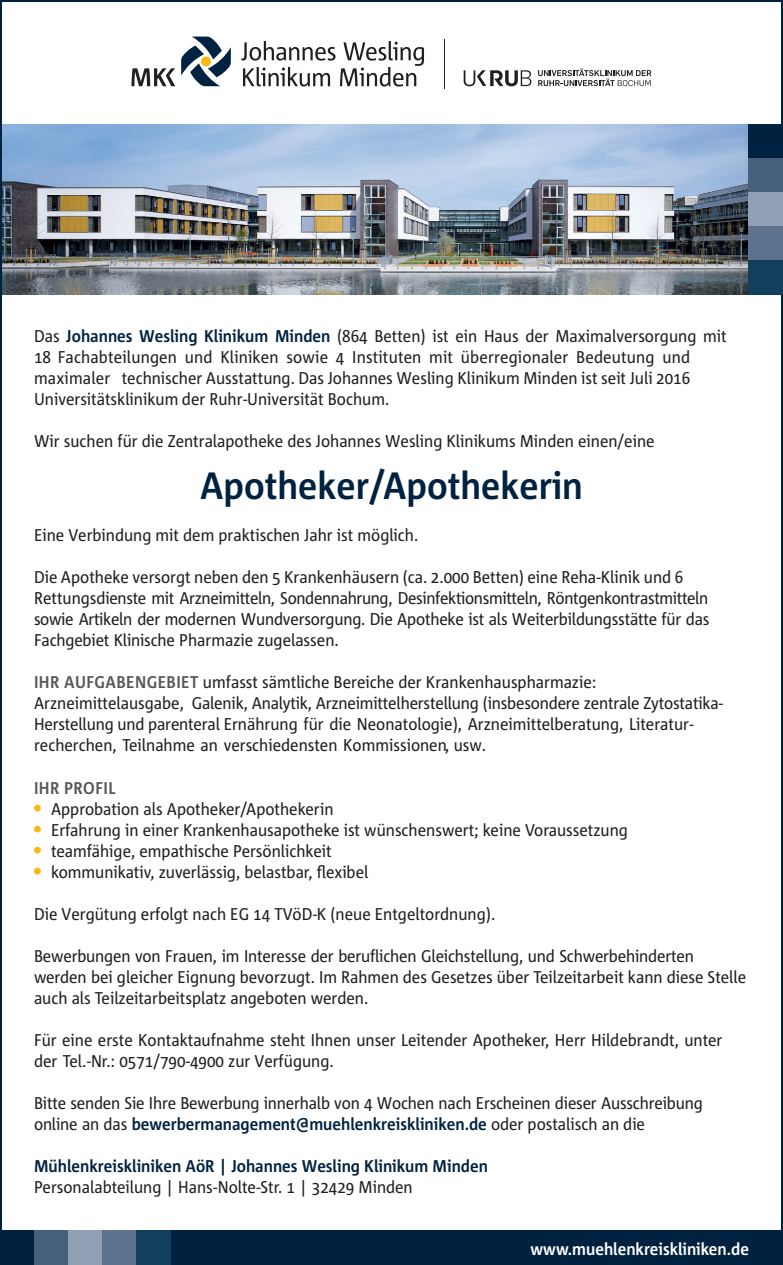
<style>
.page{position:relative;width:783px;height:1265px;background:#fff}
.page>*{position:absolute;margin:0;border:0;box-sizing:border-box;transform-origin:0 0}
.t1{font:700 38px "Corpid C1 s S Cd";color:#002241}
.t2{font:17px/21px "Corpid C1 s S Cd";color:#231f20}
.t3{font:700 17px "Corpid C1 s S Cd";color:#002241}
.t4{font:700 17px "Corpid C1 s S Cd";color:#fff}
.t5{font:700 17px "Corpid C1 s S Cd";color:#57585a}
.s1{font-weight:700;color:#002241}
.s2{font-weight:700;color:#57585a}
</style>
<div class="page">
<img style="left:3px;top:125px;width:745px;height:170px">
<svg style="left:131px;top:68px;width:44px;height:18px"></svg>
<svg style="left:181px;top:37px;width:50px;height:49px"></svg>
<svg style="left:241px;top:41px;width:183px;height:45px"></svg>
<hr style="left:444px;top:39px;width:1px;height:49px;background:#231f20">
<svg style="left:463px;top:70px;width:68px;height:16px"></svg>
<svg style="left:538px;top:68px;width:113px;height:18px"></svg>
<div style="left:0;top:1230px;width:782px;height:34px;background:#002241"></div>
<div style="left:34px;top:1230px;width:34px;height:34px;background:#465f7b"></div>
<div style="left:68px;top:1230px;width:34px;height:34px;background:#909fb3"></div>
<div style="left:102px;top:1230px;width:34px;height:34px;background:#5d728c"></div>
<div style="left:136px;top:1230px;width:34px;height:34px;background:#123f5c"></div>
<div style="left:34px;top:804px;width:7px;height:7px;background:#fcb814;border-radius:50%"></div>
<div style="left:34px;top:825px;width:7px;height:7px;background:#fcb814;border-radius:50%"></div>
<div style="left:34px;top:846px;width:7px;height:7px;background:#fcb814;border-radius:50%"></div>
<div style="left:34px;top:867px;width:7px;height:7px;background:#fcb814;border-radius:50%"></div>
<div style="left:748px;top:125px;width:34px;height:34px;background:#002241"></div>
<div style="left:748px;top:159px;width:34px;height:34px;background:#465f7b"></div>
<div style="left:748px;top:193px;width:34px;height:34px;background:#909fb3"></div>
<div style="left:748px;top:227px;width:34px;height:34px;background:#5d728c"></div>
<div style="left:748px;top:261px;width:34px;height:34px;background:#123f5c"></div>
<p class="t2" style="left:34px;top:325px;width:693px">Das <span class="s1">Johannes Wesling Klinikum Minden</span> (864 Betten) ist ein Haus der Maximalversorgung mit 18 Fachabteilungen und Kliniken sowie 4 Instituten mit überregionaler Bedeutung und maximaler technischer Ausstattung. Das Johannes Wesling Klinikum Minden ist seit Juli 2016<br>Universitätsklinikum der Ruhr-Universität Bochum.</p>
<p class="t2" style="left:34px;top:430px;width:622px">Wir suchen für die Zentralapotheke des Johannes Wesling Klinikums Minden einen/eine</p>
<h1 class="t1" style="left:200px;top:462px;width:384px">Apotheker/Apothekerin</h1>
<p class="t2" style="left:34px;top:524px;width:385px">Eine Verbindung mit dem praktischen Jahr ist möglich.</p>
<p class="t2" style="left:34px;top:566px;width:676px">Die Apotheke versorgt neben den 5 Krankenhäusern (ca. 2.000 Betten) eine Reha-Klinik und 6<br>Rettungsdienste mit Arzneimitteln, Sondennahrung, Desinfektionsmitteln, Röntgenkontrastmitteln sowie Artikeln der modernen Wundversorgung. Die Apotheke ist als Weiterbildungsstätte für das Fachgebiet Klinische Pharmazie zugelassen.</p>
<p class="t2" style="left:34px;top:671px;width:690px"><span class="s2">IHR AUFGABENGEBIET</span> umfasst sämtliche Bereiche der Krankenhauspharmazie:<br>Arzneimittelausgabe, Galenik, Analytik, Arzneimittelherstellung (insbesondere zentrale Zytostatika-Herstellung und parenteral Ernährung für die Neonatologie), Arzneimittelberatung, Literatur&shy;recherchen, Teilnahme an verschiedensten Kommissionen, usw.</p>
<p class="t5" style="left:34px;top:776px;width:83px">IHR PROFIL</p>
<p class="t2" style="left:51px;top:797px;width:578px">Approbation als Apotheker/Apothekerin<br>Erfahrung in einer Krankenhausapotheke ist wünschenswert; keine Voraussetzung teamfähige, empathische Persönlichkeit<br>kommunikativ, zuverlässig, belastbar, flexibel</p>
<p class="t2" style="left:34px;top:902px;width:462px">Die Vergütung erfolgt nach EG 14 TVöD-K (neue Entgeltordnung).</p>
<p class="t2" style="left:34px;top:944px;width:713px">Bewerbungen von Frauen, im Interesse der beruflichen Gleichstellung, und Schwerbehinderten werden bei gleicher Eignung bevorzugt. Im Rahmen des Gesetzes über Teilzeitarbeit kann diese Stelle auch als Teilzeitarbeitsplatz angeboten werden.</p>
<p class="t2" style="left:34px;top:1028px;width:689px">Für eine erste Kontaktaufnahme steht Ihnen unser Leitender Apotheker, Herr Hildebrandt, unter der Tel.-Nr.: 0571/790-4900 zur Verfügung.</p>
<p class="t2" style="left:34px;top:1091px;width:670px">Bitte senden Sie Ihre Bewerbung innerhalb von 4 Wochen nach Erscheinen dieser Ausschreibung online an das <span class="s1">bewerbermanagement@muehlenkreiskliniken.de</span> oder postalisch an die</p>
<p class="t3" style="left:34px;top:1154px;width:455px">Mühlenkreiskliniken AöR | Johannes Wesling Klinikum Minden</p>
<p class="t2" style="left:34px;top:1175px;width:380px">Personalabteilung | Hans-Nolte-Str. 1 | 32429 Minden</p>
<p class="t4" style="left:530px;top:1237px;width:220px">www.muehlenkreiskliniken.de</p>
</div>
